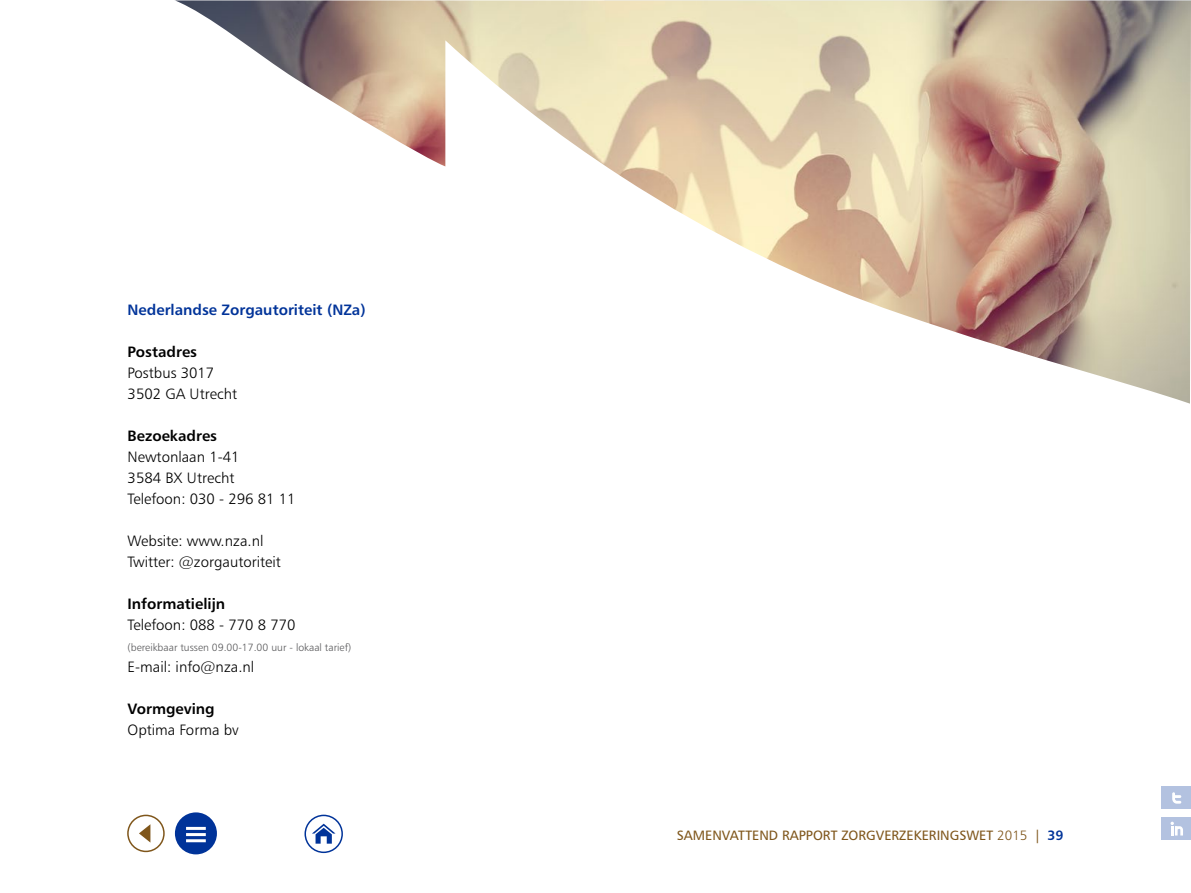
<style>
.page{position:relative;width:1191px;height:893px;background:#fff}
.page>*{position:absolute;margin:0;border:0;box-sizing:border-box;transform-origin:0 0}
.t1{font:15px/21px "Humanist 777 BT Light B";color:#000}
.t2{font:15px "Humanist 777 BT Bold B";color:#000}
.t3{font:15px "Humanist 777 BT Bold B";color:#039}
.t4{font:13.5px "Humanist 777 BT Roman B";color:#7f561b}
.t5{font:10.5px "Humanist 777 BT Light B";color:#58585a}
.s1{font-family:"Humanist 777 BT Light B"}
.s2{font-family:"Humanist 777 BT Bold B";color:#039}
</style>
<div class="page">
<div style="left:175px;top:812px;width:42px;height:42px;background:#039;border-radius:50%"></div>
<hr style="left:186px;top:827px;width:20px;height:3px;background:#fff">
<hr style="left:186px;top:833px;width:20px;height:3px;background:#fff">
<hr style="left:186px;top:839px;width:20px;height:3px;background:#fff">
<div style="left:304px;top:815px;width:39px;height:38px;border:2px solid #039;border-radius:50%"></div>
<svg style="left:312px;top:824px;width:23px;height:20px"></svg>
<div style="left:127px;top:815px;width:38px;height:37px;border:2px solid #7f561b;border-radius:50%"></div>
<svg style="left:139px;top:824px;width:11px;height:18px"></svg>
<div style="left:1161px;top:787px;width:30px;height:22px;background:#b3c2e0"></div>
<svg style="left:1172px;top:792px;width:9px;height:12px"></svg>
<div style="left:1161px;top:818px;width:30px;height:22px;background:#b3c2e0"></div>
<svg style="left:1170px;top:822px;width:13px;height:13px"></svg>
<img style="left:175px;top:0;width:1016px;height:404px">
<p class="t3" style="left:128px;top:300px;width:239px">Nederlandse Zorgautoriteit (NZa)</p>
<p class="t2" style="left:128px;top:342px;width:71px">Postadres</p>
<p class="t1" style="left:128px;top:362px;width:111px">Postbus 3017<br>3502 GA Utrecht</p>
<p class="t2" style="left:128px;top:426px;width:91px">Bezoekadres</p>
<p class="t1" style="left:128px;top:446px;width:169px">Newtonlaan 1-41<br>3584 BX Utrecht<br>Telefoon: 030 - 296 81 11</p>
<p class="t1" style="left:128px;top:530px;width:155px">Website: www.nza.nl<br>Twitter: @zorgautoriteit</p>
<p class="t2" style="left:128px;top:594px;width:99px">Informatielijn</p>
<p class="t1" style="left:128px;top:614px;width:169px">Telefoon: 088 - 770 8 770</p>
<p class="t5" style="left:128px;top:641px;width:225px">(bereikbaar tussen 09.00-17.00 uur - lokaal tarief)</p>
<p class="t1" style="left:128px;top:656px;width:128px">E-mail: info@nza.nl</p>
<p class="t2" style="left:128px;top:699px;width:89px">Vormgeving</p>
<p class="t1" style="left:128px;top:719px;width:113px">Optima Forma bv</p>
<p class="t4" style="left:677px;top:827px;width:388px">SAMENVATTEND RAPPORT ZORGVERZEKERINGSWET <span class="s1">2015</span> | <span class="s2">39</span></p>
</div>
